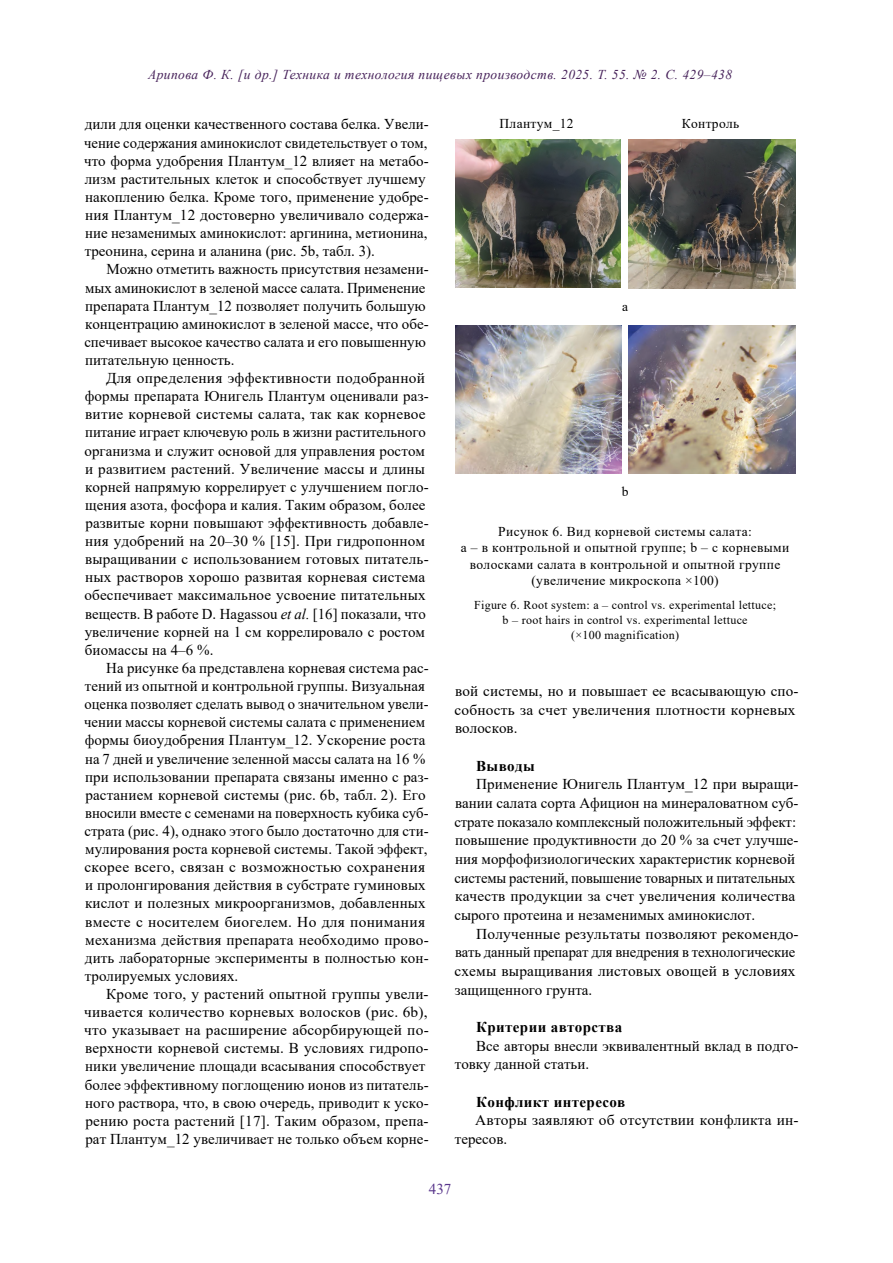
<style>
.page{position:relative;width:893px;height:1263px;background:#fff}
.page>*{position:absolute;margin:0;border:0;box-sizing:border-box;transform-origin:0 0}
.t1{font:15px/18.1px "Times New Roman";letter-spacing:.005em;color:#000}
.t2{font:700 15px "Times New Roman";letter-spacing:.025em;color:#000}
.t3{font:15px "Times New Roman";color:#58358b}
.t4{font:14.25px "Helvetica";color:#010202}
.t5{font:13.5px/16.5px "Times New Roman";letter-spacing:.025em;color:#000;text-align:center}
.t6{font:italic 13.5px "Times New Roman";letter-spacing:.03em;color:#47225a}
.t7{font:12px/15px "Times New Roman";letter-spacing:.025em;color:#000;text-align:center}
.s1{font-style:italic}
</style>
<div class="page">
<img style="left:455px;top:140px;width:166px;height:148px">
<img style="left:629px;top:140px;width:166px;height:148px">
<img style="left:455px;top:325px;width:166px;height:149px">
<img style="left:629px;top:325px;width:166px;height:149px">
<p class="t6" style="left:148px;top:65px;width:586px">Арипова Ф. К. [и др.] Техника и технология пищевых производств. 2025. Т. 55. № 2. С. 429–438</p>
<p class="t1" style="left:84px;top:115px;width:346px">дили для оценки качественного состава белка. Увели&shy;чение содержания аминокислот свидетельствует о том, что форма удобрения Плантум_12 влияет на метабо&shy;лизм растительных клеток и способствует лучшему накоплению белка. Кроме того, применение удобре&shy;ния Плантум_12 достоверно увеличивало содержа&shy;ние незаменимых аминокислот: аргинина, метионина, треонина, серина и аланина (рис. 5b, табл. 3).</p>
<p class="t1" style="left:84px;top:260px;width:346px;text-indent:22px">Можно отметить важность присутствия незамени&shy;мых аминокислот в зеленой массе салата. Применение препарата Плантум_12 позволяет получить большую концентрацию аминокислот в зеленой массе, что обе&shy;спечивает высокое качество салата и его повышенную питательную ценность.</p>
<p class="t1" style="left:84px;top:368px;width:346px;text-indent:22px">Для определения эффективности подобранной формы препарата Юнигель Плантум оценивали раз&shy;витие корневой системы салата, так как корневое питание играет ключевую роль в жизни растительного организма и служит основой для управления ростом и развитием растений. Увеличение массы и длины корней напрямую коррелирует с улучшением погло&shy;щения азота, фосфора и калия. Таким образом, более развитые корни повышают эффективность добавле&shy;ния удобрений на 20–30 % [15]. При гидропонном выращивании с использованием готовых питатель&shy;ных растворов хорошо развитая корневая система обеспечивает максимальное усвоение питательных веществ. В работе D. Hagassou <span class="s1">et al.</span> [16] показали, что увеличение корней на 1 см коррелировало с ростом биомассы на 4–6 %.</p>
<p class="t1" style="left:84px;top:658px;width:346px;text-indent:22px">На рисунке 6a представлена корневая система рас&shy;тений из опытной и контрольной группы. Визуальная оценка позволяет сделать вывод о значительном увели&shy;чении массы корневой системы салата с применением формы биоудобрения Плантум_12. Ускорение роста на 7 дней и увеличение зеленной массы салата на 16 % при использовании препарата связаны именно с раз&shy;растанием корневой системы (рис. 6b, табл. 2). Его вносили вместе с семенами на поверхность кубика суб&shy;страта (рис. 4), однако этого было достаточно для сти&shy;мулирования роста корневой системы. Такой эффект, скорее всего, связан с возможностью сохранения и пролонгирования действия в субстрате гуминовых кислот и полезных микроорганизмов, добавленных вместе с носителем биогелем. Но для понимания механизма действия препарата необходимо прово&shy;дить лабораторные эксперименты в полностью кон&shy;тролируемых условиях.</p>
<p class="t1" style="left:84px;top:984px;width:346px;text-indent:22px">Кроме того, у растений опытной группы увели&shy;чивается количество корневых волосков (рис. 6b), что указывает на расширение абсорбирующей по&shy;верхности корневой системы. В условиях гидропо&shy;ники увеличение площади всасывания способствует более эффективному поглощению ионов из питатель&shy;ного раствора, что, в свою очередь, приводит к уско&shy;рению роста растений [17]. Таким образом, препа&shy;рат Плантум_12 увеличивает не только объем корне-</p>
<p class="t4" style="left:683px;top:68px;width:12px">***</p>
<p class="t5" style="left:500px;top:115px;width:76px">Плантум_12</p>
<p class="t5" style="left:682px;top:115px;width:59px">Контроль</p>
<p class="t5" style="left:622px;top:298px;width:7px">a</p>
<p class="t5" style="left:622px;top:483px;width:8px">b</p>
<p class="t5" style="left:461px;top:522px;width:330px">Рисунок 6. Вид корневой системы салата:<br>a – в контрольной и опытной группе; b – с корневыми волосками салата в контрольной и опытной группе (увеличение микроскопа ×100)</p>
<p class="t7" style="left:474px;top:597px;width:304px">Figure 6. Root system: a – control vs. experimental lettuce; b – root hairs in control vs. experimental lettuce<br>(×100 magnification)</p>
<p class="t1" style="left:454px;top:681px;width:346px;line-height:18.6px">вой системы, но и повышает ее всасывающую спо&shy;собность за счет увеличения плотности корневых волосков.</p>
<p class="t2" style="left:476px;top:755px;width:60px">Выводы</p>
<p class="t1" style="left:454px;top:774px;width:346px;line-height:18.6px;text-indent:22px">Применение Юнигель Плантум_12 при выращи&shy;вании салата сорта Афицион на минераловатном суб&shy;страте показало комплексный положительный эффект: повышение продуктивности до 20 % за счет улучше&shy;ния морфофизиологических характеристик корневой системы растений, повышение товарных и питательных качеств продукции за счет увеличения количества сырого протеина и незаменимых аминокислот.</p>
<p class="t1" style="left:454px;top:924px;width:346px;line-height:18.6px;text-indent:22px">Полученные результаты позволяют рекомендо&shy;вать данный препарат для внедрения в технологические схемы выращивания листовых овощей в условиях защищенного грунта.</p>
<p class="t2" style="left:476px;top:1016px;width:148px">Критерии авторства</p>
<p class="t1" style="left:455px;top:1036px;width:345px;line-height:18.6px;text-indent:21px">Все авторы внесли эквивалентный вклад в подго&shy;товку данной статьи.</p>
<p class="t2" style="left:476px;top:1091px;width:151px">Конфликт интересов</p>
<p class="t1" style="left:455px;top:1110px;width:345px;line-height:18.6px;text-indent:20px">Авторы заявляют об отсутствии конфликта ин&shy;тересов.</p>
<p class="t3" style="left:429px;top:1179px;width:24px">437</p>
</div>
